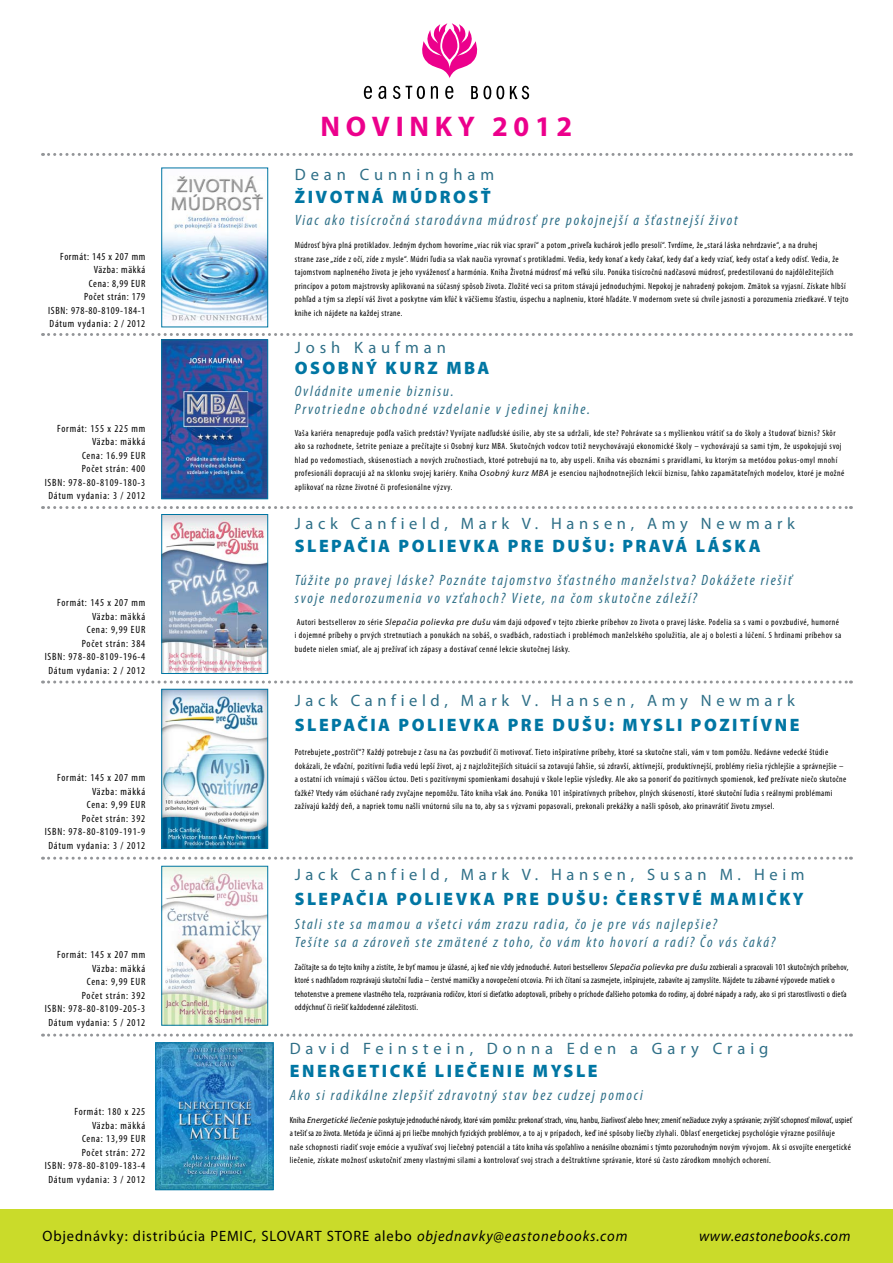
<style>
.page{position:relative;width:893px;height:1263px;background:#fff}
.page>*{position:absolute;margin:0;border:0;box-sizing:border-box;transform-origin:0 0}
.t1{font:700 28.5px "Myriad Pro";letter-spacing:.2em;color:#ec008c}
.t2{font:900 18px "Myriad Pro";letter-spacing:.14em;color:#0076a3}
.t3{font:900 18px "Myriad Pro";letter-spacing:.14em;color:#0076a3;scale:.96 1}
.t4{font:16.5px "Myriad Pro";letter-spacing:.28em;color:#2e6f87}
.t5{font:16.5px "Myriad Pro";letter-spacing:.3em;color:#2e6f87}
.t6{font:italic condensed 15px/18px "Myriad Pro";letter-spacing:.12em;color:#2e6f87}
.t7{font:15px "Myriad Pro";letter-spacing:.06em;color:#000}
.t8{font:italic 15px "Myriad Pro";letter-spacing:.03em;color:#000}
.t9{font:condensed 10.5px/13.5px "Myriad Pro";letter-spacing:.075em;color:#000;text-align:right}
.t10{font:condensed 9px/13.5px "Myriad Pro";letter-spacing:.05em;color:#000}
.t11{font:condensed 9px/13.5px "Myriad Pro";letter-spacing:.03em;color:#000;scale:.96 1}
.s1{font-style:italic;font-stretch:normal}
.s2{font-style:italic}
</style>
<div class="page">
<svg style="left:364px;top:86px;width:8px;height:13px"></svg>
<svg style="left:378px;top:86px;width:8px;height:13px"></svg>
<svg style="left:393px;top:86px;width:7px;height:13px"></svg>
<svg style="left:431px;top:86px;width:7px;height:13px"></svg>
<svg style="left:445px;top:86px;width:8px;height:13px"></svg>
<svg style="left:406px;top:86px;width:19px;height:13px"></svg>
<svg style="left:471px;top:86px;width:33px;height:13px"></svg>
<svg style="left:510px;top:86px;width:19px;height:13px"></svg>
<svg style="left:422px;top:23px;width:56px;height:55px"></svg>
<img style="left:163px;top:176px;width:103px;height:147px">
<div style="left:161px;top:168px;width:107px;height:159px;border:1px solid #0076a3"></div>
<img style="left:163px;top:341px;width:103px;height:156px">
<div style="left:161px;top:339px;width:107px;height:160px;border:1px solid #0076a3"></div>
<img style="left:163px;top:516px;width:103px;height:156px">
<div style="left:161px;top:514px;width:107px;height:160px;border:1px solid #0076a3"></div>
<img style="left:163px;top:691px;width:103px;height:155px">
<div style="left:161px;top:689px;width:107px;height:159px;border:1px solid #0076a3"></div>
<img style="left:163px;top:868px;width:103px;height:155px">
<div style="left:161px;top:866px;width:107px;height:159px;border:1px solid #0076a3"></div>
<svg style="left:43px;top:153px;width:808px;height:3px"></svg>
<svg style="left:43px;top:333px;width:808px;height:3px"></svg>
<svg style="left:43px;top:506px;width:808px;height:3px"></svg>
<svg style="left:43px;top:680px;width:808px;height:3px"></svg>
<svg style="left:43px;top:857px;width:808px;height:3px"></svg>
<svg style="left:43px;top:1033px;width:808px;height:3px"></svg>
<div style="left:0;top:1209px;width:893px;height:54px;background:#cadb2a"></div>
<img style="left:157px;top:1045px;width:114px;height:143px">
<div style="left:155px;top:1043px;width:118px;height:147px;border:1px solid #0076a3"></div>
<h1 class="t1" style="left:321px;top:108px;width:253px">NOVINKY 2012</h1>
<h3 class="t5" style="left:295px;top:164px;width:201px">Dean Cunningham</h3>
<h2 class="t2" style="left:295px;top:187px;width:197px">ŽIVOTNÁ MÚDROSŤ</h2>
<p class="t9" style="left:48px;top:249px;width:99px">Formát: 145 x 207 mm<br>Väzba: mäkká<br>Cena: 8,99 EUR<br>Počet strán: 179<br>ISBN: 978-80-8109-184-1<br>Dátum vydania: 2 / 2012</p>
<p class="t9" style="left:45px;top:421px;width:102px">Formát: 155 x 225 mm<br>Väzba: mäkká<br>Cena: 16.99 EUR<br>Počet strán: 400<br>ISBN: 978-80-8109-180-3<br>Dátum vydania: 3 / 2012</p>
<p class="t9" style="left:45px;top:596px;width:102px">Formát: 145 x 207 mm<br>Väzba: mäkká<br>Cena: 9,99 EUR<br>Počet strán: 384<br>ISBN: 978-80-8109-196-4<br>Dátum vydania: 2 / 2012</p>
<p class="t9" style="left:45px;top:771px;width:102px">Formát: 145 x 207 mm<br>Väzba: mäkká<br>Cena: 9,99 EUR<br>Počet strán: 392<br>ISBN: 978-80-8109-191-9<br>Dátum vydania: 3 / 2012</p>
<p class="t9" style="left:45px;top:948px;width:102px">Formát: 145 x 207 mm<br>Väzba: mäkká<br>Cena: 9,99 EUR<br>Počet strán: 392<br>ISBN: 978-80-8109-205-3<br>Dátum vydania: 5 / 2012</p>
<h3 class="t6" style="left:295px;top:211px;width:444px">Viac ako tisícročná starodávna múdrosť pre pokojnejší a šťastnejší život</h3>
<p class="t10" style="left:295px;top:239px;width:555px">Múdrosť býva plná protikladov. Jedným dychom hovoríme „viac rúk viac spraví“ a potom „priveľa kuchárok jedlo presolí“. Tvrdíme, že „stará láska nehrdzavie“, a na druhej<br>strane zase „zíde z očí, zíde z mysle“. Múdri ľudia sa však naučia vyrovnať s protikladmi. Vedia, kedy konať a kedy čakať, kedy dať a kedy vziať, kedy ostať a kedy odísť. Vedia, že tajomstvom naplneného života je jeho vyváženosť a harmónia. Kniha Životná múdrosť má veľkú silu. Ponúka tisícročnú nadčasovú múdrosť, predestilovanú do najdôležitejších princípov a potom majstrovsky aplikovanú na súčasný spôsob života. Zložité veci sa pritom stávajú jednoduchými. Nepokoj je nahradený pokojom. Zmätok sa vyjasní. Získate hlbší pohľad a tým sa zlepší váš život a poskytne vám kľúč k väčšiemu šťastiu, úspechu a naplneniu, ktoré hľadáte. V modernom svete sú chvíle jasnosti a porozumenia zriedkavé. V tejto knihe ich nájdete na každej strane.</p>
<h3 class="t5" style="left:295px;top:337px;width:153px">Josh Kaufman</h3>
<h2 class="t2" style="left:295px;top:358px;width:196px">OSOBNÝ KURZ MBA</h2>
<h3 class="t6" style="left:295px;top:382px;width:297px">Ovládnite umenie biznisu.<br>Prvotriedne obchodné vzdelanie v jedinej knihe.</h3>
<p class="t10" style="left:295px;top:426px;width:551px">Vaša kariéra nenapreduje podľa vašich predstáv? Vyvíjate nadľudské úsilie, aby ste sa udržali, kde ste? Pohrávate sa s myšlienkou vrátiť sa do školy a študovať biznis? Skôr ako sa rozhodnete, šetrite peniaze a prečítajte si Osobný kurz MBA. Skutočných vodcov totiž nevychovávajú ekonomické školy – vychovávajú sa sami tým, že uspokojujú svoj hlad po vedomostiach, skúsenostiach a nových zručnostiach, ktoré potrebujú na to, aby uspeli. Kniha vás oboznámi s pravidlami, ku ktorým sa metódou pokus-omyl mnohí profesionáli dopracujú až na sklonku svojej kariéry. Kniha <span class="s1">Osobný kurz MBA</span> je esenciou najhodnotnejších lekcií biznisu, ľahko zapamätateľných modelov, ktoré je možné aplikovať na rôzne životné či profesionálne výzvy.</p>
<h3 class="t4" style="left:295px;top:513px;width:502px">Jack Canfield, Mark V. Hansen, Amy Newmark</h3>
<h2 class="t2" style="left:295px;top:536px;width:467px">SLEPAČIA POLIEVKA PRE DUŠU: PRAVÁ LÁSKA</h2>
<h3 class="t6" style="left:295px;top:571px;width:498px">Túžite po pravej láske? Poznáte tajomstvo šťastného manželstva? Dokážete riešiť svoje nedorozumenia vo vzťahoch? Viete, na čom skutočne záleží?</h3>
<p class="t10" style="left:295px;top:615px;width:548px">Autori bestsellerov zo série <span class="s1">Slepačia polievka pre dušu</span> vám dajú odpoveď v tejto zbierke príbehov zo života o pravej láske. Podelia sa s vami o povzbudivé, humorné<br>i dojemné príbehy o prvých stretnutiach a ponukách na sobáš, o svadbách, radostiach i problémoch manželského spolužitia, ale aj o bolesti a lúčení. S hrdinami príbehov sa budete nielen smiať, ale aj prežívať ich zápasy a dostávať cenné lekcie skutočnej lásky.</p>
<h3 class="t4" style="left:295px;top:690px;width:502px">Jack Canfield, Mark V. Hansen, Amy Newmark</h3>
<h2 class="t2" style="left:295px;top:714px;width:506px">SLEPAČIA POLIEVKA PRE DUŠU: MYSLI POZITÍVNE</h2>
<p class="t10" style="left:295px;top:745px;width:553px">Potrebujete „postrčiť“? Každý potrebuje z času na čas povzbudiť či motivovať. Tieto inšpiratívne príbehy, ktoré sa skutočne stali, vám v tom pomôžu. Nedávne vedecké štúdie dokázali, že vďační, pozitívni ľudia vedú lepší život, aj z najzložitejších situácií sa zotavujú ľahšie, sú zdravší, aktívnejší, produktívnejší, problémy riešia rýchlejšie a správnejšie – a ostatní ich vnímajú s väčšou úctou. Deti s pozitívnymi spomienkami dosahujú v škole lepšie výsledky. Ale ako sa ponoriť do pozitívnych spomienok, keď prežívate niečo skutočne ťažké? Vtedy vám ošúchané rady zvyčajne nepomôžu. Táto kniha však áno. Ponúka 101 inšpiratívnych príbehov, plných skúseností, ktoré skutoční ľudia s reálnymi problémami zažívajú každý deň, a napriek tomu našli vnútornú silu na to, aby sa s výzvami popasovali, prekonali prekážky a našli spôsob, ako prinavrátiť životu zmysel.</p>
<h3 class="t4" style="left:295px;top:864px;width:511px">Jack Canfield, Mark V. Hansen, Susan M. Heim</h3>
<h2 class="t3" style="left:295px;top:888px;width:531px">SLEPAČIA POLIEVKA PRE DUŠU: ČERSTVÉ MAMIČKY</h2>
<h3 class="t6" style="left:295px;top:915px;width:482px">Stali ste sa mamou a všetci vám zrazu radia, čo je pre vás najlepšie?<br>Tešíte sa a zároveň ste zmätené z toho, čo vám kto hovorí a radí? Čo vás čaká?</h3>
<p class="t11" style="left:295px;top:960px;width:578px">Začítajte sa do tejto knihy a zistíte, že byť mamou je úžasné, aj keď nie vždy jednoduché. Autori bestsellerov <span class="s1">Slepačia polievka pre dušu</span> zozbierali a spracovali 101 skutočných príbehov, ktoré s nadhľadom rozprávajú skutoční ľudia – čerstvé mamičky a novopečení otcovia. Pri ich čítaní sa zasmejete, inšpirujete, zabavíte aj zamyslíte. Nájdete tu zábavné výpovede matiek o tehotenstve a premene vlastného tela, rozprávania rodičov, ktorí si dieťatko adoptovali, príbehy o príchode ďalšieho potomka do rodiny, aj dobré nápady a rady, ako si pri starostlivosti o dieťa oddýchnuť či riešiť každodenné záležitosti.</p>
<h3 class="t5" style="left:290px;top:1039px;width:480px">David Feinstein, Donna Eden a Gary Craig</h3>
<h2 class="t2" style="left:290px;top:1061px;width:14px">ENER</h2>
<h2 class="t2" style="left:342px;top:1061px;width:26px">GETI</h2>
<h2 class="t2" style="left:390px;top:1061px;width:58px">CKÉ LIEČENIE</h2>
<h2 class="t2" style="left:533px;top:1061px;width:66px">MYSLE</h2>
<h3 class="t6" style="left:290px;top:1086px;width:355px">Ako si radikálne zlepšiť zdravotný stav bez cudzej pomoci</h3>
<p class="t9" style="left:45px;top:1105px;width:102px">Formát: 180 x 225<br>Väzba: mäkká<br>Cena: 13,99 EUR<br>Počet strán: 272<br>ISBN: 978-80-8109-183-4<br>Dátum vydania: 3 / 2012</p>
<p class="t10" style="left:290px;top:1113px;width:564px">Kniha <span class="s1">Energetické liečenie</span> poskytuje jednoduché návody, ktoré vám pomôžu: prekonať strach, vinu, hanbu, žiarlivosť alebo hnev; zmeniť nežiaduce zvyky a správanie; zvýšiť schopnosť milovať, uspieť a tešiť sa zo života. Metóda je účinná aj pri liečbe mnohých fyzických problémov, a to aj v prípadoch, keď iné spôsoby liečby zlyhali. Oblasť energetickej psychológie výrazne posilňuje<br>naše schopnosti riadiť svoje emócie a využívať svoj liečebný potenciál a táto kniha vás spoľahlivo a nenásilne oboznámi s týmto pozoruhodným novým vývojom. Ak si osvojíte energetické liečenie, získate možnosť uskutočniť zmeny vlastnými silami a kontrolovať svoj strach a deštruktívne správanie, ktoré sú často zárodkom mnohých ochorení.</p>
<h3 class="t7" style="left:43px;top:1226px;width:586px">Objednávky: distribúcia PEMIC, SLOVART STORE alebo <span class="s2">objednavky@eastonebooks.com</span></h3>
<h3 class="t8" style="left:699px;top:1226px;width:153px">www.eastonebooks.com</h3>
</div>
